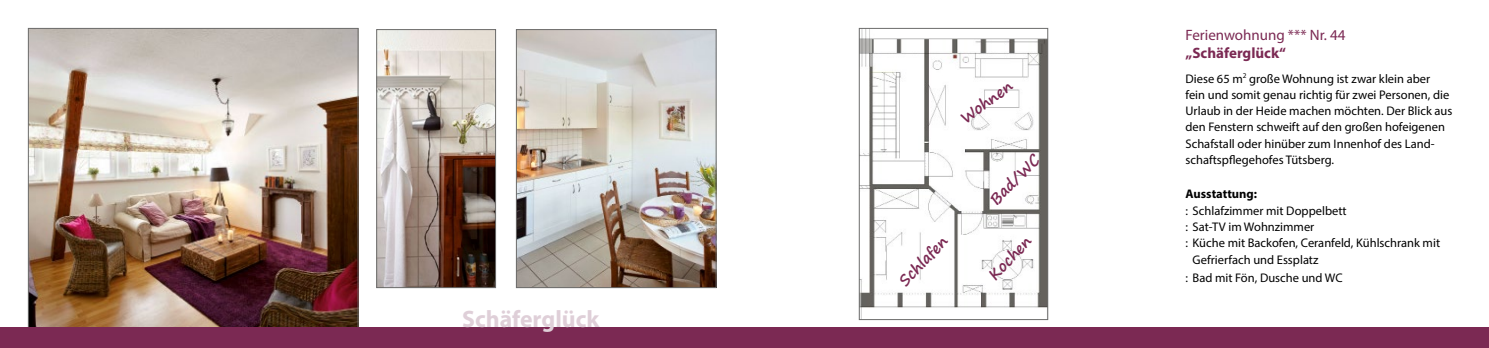
<style>
.page{position:relative;width:1489px;height:348px;background:#fff}
.page>*{position:absolute;margin:0;border:0;box-sizing:border-box;transform-origin:0 0}
.t1{font:700 23.75px "Myriad Pro";color:#dfcfd8}
.t2{font:700 15px "Segoe Print";color:#7b2953}
.t3{font:15px "Myriad Pro";color:#7b2953}
.t4{font:700 15px "Myriad Pro";color:#7b2953}
.t5{font:12.5px/16.2px "Myriad Pro";color:#000}
.t6{font:700 12.5px "Myriad Pro";color:#000}
</style>
<div class="page">
<img style="left:30px;top:30px;width:326px;height:297px">
<img style="left:518px;top:31px;width:196px;height:254px">
<div style="left:516px;top:29px;width:200px;height:258px;border:1px solid #6c6c6b"></div>
<img style="left:378px;top:31px;width:115px;height:254px">
<div style="left:376px;top:29px;width:119px;height:258px;border:1px solid #6c6c6b"></div>
<div style="left:0;top:327px;width:1488px;height:20px;background:#7b2953"></div>
<img style="left:861px;top:30px;width:184px;height:287px">
<div style="left:859px;top:28px;width:188px;height:291px;border:1px solid #6c6c6b"></div>
<h1 class="t1" style="left:462px;top:302px;width:139px">Schäferglück</h1>
<p class="t2" style="left:954px;top:108px;width:62px;rotate:-36deg">Wohnen</p>
<p class="t2" style="left:891px;top:273px;width:64px;rotate:-46deg">Schlafen</p>
<p class="t2" style="left:982px;top:192px;width:65px;rotate:-46deg">Bad/WC</p>
<p class="t2" style="left:981px;top:267px;width:56px;rotate:-46deg">Kochen</p>
<p class="t3" style="left:1185px;top:25px;width:162px">Ferienwohnung *** Nr. 44</p>
<p class="t4" style="left:1185px;top:43px;width:102px">„Schäferglück“</p>
<p class="t5" style="left:1185px;top:70px;width:268px">Diese 65 m<sup>2</sup> große Wohnung ist zwar klein aber fein und somit genau richtig für zwei Personen, die Urlaub in der Heide machen möchten. Der Blick aus den Fenstern schweift auf den großen hofeigenen Schafstall oder hinüber zum Innenhof des Land&shy;schaftspflegehofes Tütsberg.</p>
<p class="t6" style="left:1185px;top:186px;width:73px">Ausstattung:</p>
<p class="t5" style="left:1185px;top:202px;width:163px">: Schlafzimmer mit Doppelbett</p>
<p class="t5" style="left:1185px;top:218px;width:130px">: Sat-TV im Wohnzimmer</p>
<p class="t5" style="left:1185px;top:234px;width:256px">: Küche mit Backofen, Ceranfeld, Kühlschrank mit</p>
<p class="t5" style="left:1192px;top:250px;width:127px">Gefrierfach und Essplatz</p>
<p class="t5" style="left:1185px;top:268px;width:159px">: Bad mit Fön, Dusche und WC</p>
</div>
